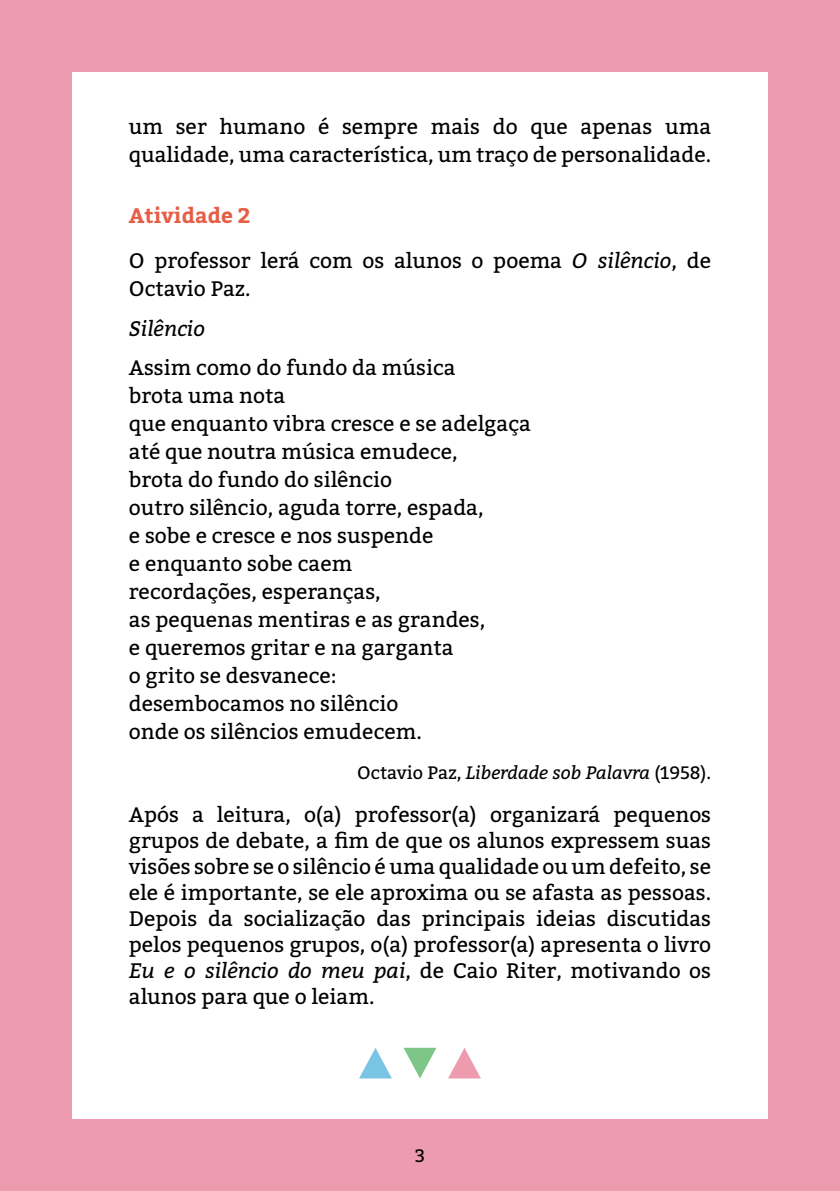
<style>
.page{position:relative;width:840px;height:1191px;background:#fff}
.page>*{position:absolute;margin:0;border:0;box-sizing:border-box;transform-origin:0 0}
.t1{font:21px/28px "Bitter";color:#000}
.t2{font:italic 21px "Bitter";color:#000}
.t3{font:italic 18px "Bitter";color:#000}
.t4{font:18px "Bitter";color:#000}
.s1{font-weight:700;color:#e55e45}
.s2{font-style:italic}
.s3{font-style:normal}
</style>
<div class="page">
<div style="left:0;top:0;width:839px;height:1191px;background:#ed9cb0"></div>
<div style="left:72px;top:72px;width:695px;height:1047px;background:#fff"></div>
<svg style="left:359px;top:1048px;width:33px;height:30px"></svg>
<svg style="left:403px;top:1047px;width:33px;height:31px"></svg>
<svg style="left:448px;top:1048px;width:32px;height:30px"></svg>
<p class="t1" style="left:129px;top:112px;width:583px">um ser humano é sempre mais do que apenas uma qualidade, uma característica, um traço de personalidade.</p>
<p class="t1" style="left:129px;top:194px;width:583px;line-height:45px"><span class="s1">Atividade 2<br></span>O professor lerá com os alunos o poema <span class="s2">O silêncio</span>, de</p>
<p class="t1" style="left:129px;top:275px;width:123px">Octavio Paz.</p>
<p class="t2" style="left:129px;top:315px;width:78px">Silêncio</p>
<p class="t1" style="left:129px;top:354px;width:403px">Assim como do fundo da música<br>brota uma nota<br>que enquanto vibra cresce e se adelgaça até que noutra música emudece,<br>brota do fundo do silêncio<br>outro silêncio, aguda torre, espada,<br>e sobe e cresce e nos suspende<br>e enquanto sobe caem<br>recordações, esperanças,<br>as pequenas mentiras e as grandes,<br>e queremos gritar e na garganta<br>o grito se desvanece:<br>desembocamos no silêncio<br>onde os silêncios emudecem.</p>
<p class="t3" style="left:357px;top:761px;width:355px"><span class="s3">Octavio Paz,</span> Liberdade sob Palavra <span class="s3">(1958).</span></p>
<p class="t1" style="left:129px;top:801px;width:583px;line-height:26px;text-align:justify">Após a leitura, o(a) professor(a) organizará pequenos grupos de debate, a fim de que os alunos expressem suas visões sobre se o silêncio é uma qualidade ou um defeito, se ele é importante, se ele aproxima ou se afasta as pessoas.<br>Depois da socialização das principais ideias discutidas pelos pequenos grupos, o(a) professor(a) apresenta o livro <span class="s2">Eu e o silêncio do meu pai</span>, de Caio Riter, motivando os alunos para que o leiam.</p>
<p class="t4" style="left:415px;top:1144px;width:11px">3</p>
</div>
